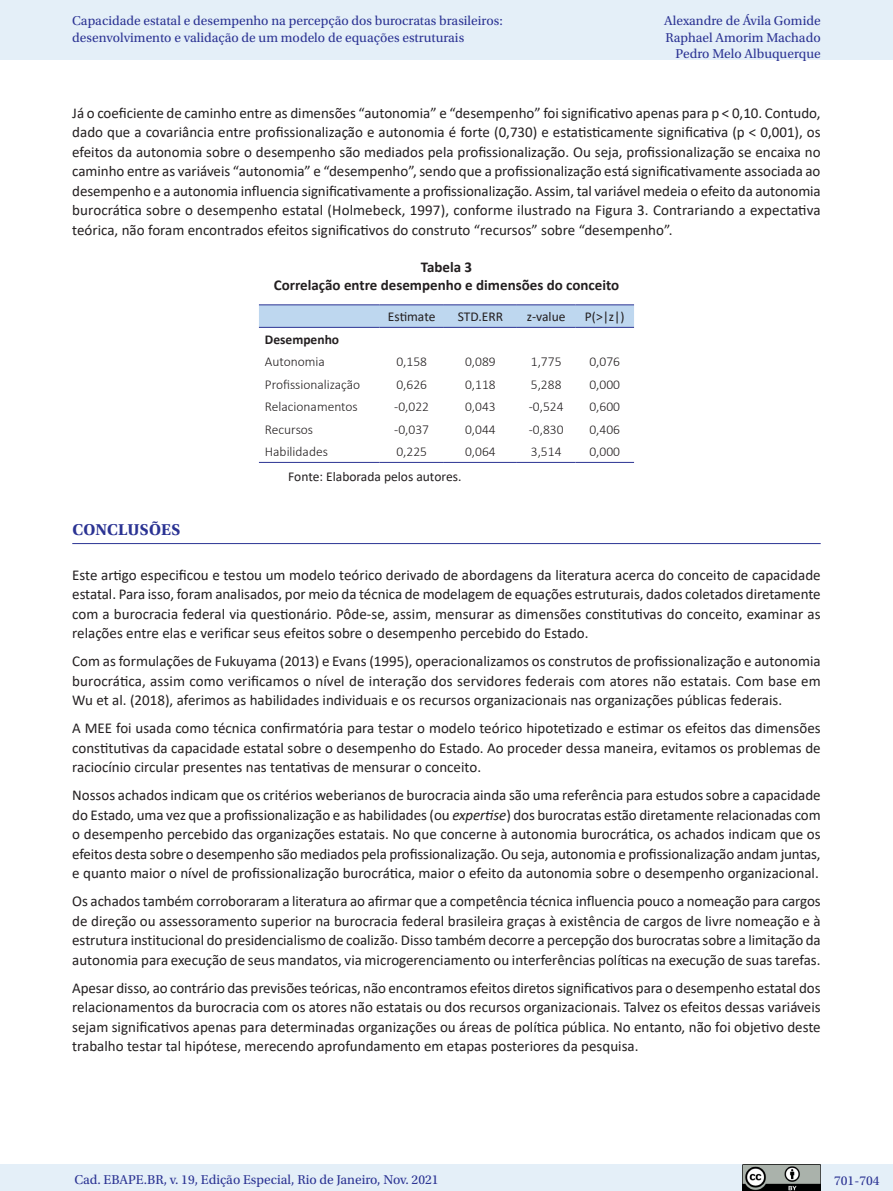
<style>
.page{position:relative;width:893px;height:1191px;background:#fff}
.page>*{position:absolute;margin:0;border:0;box-sizing:border-box;transform-origin:0 0}
._07_1_sub_1{font:700 16.5px "Utopia Std";letter-spacing:.01em;color:#2b3393}
._06_0_texto{font:15px/19.5px "Calibri";color:#231f20;text-align:justify}
._08_2_tabela_titulo{font:700 15px/18px "Calibri";color:#231f20;text-align:center}
.t1{font:13.5px/16.5px "Utopia Std";color:#2b3393}
._08_2_tabela_texto_1{font:300 13.5px "Calibri";color:#231f20}
._08_2_tabela_gargant{font:13.5px "Calibri";color:#231f20}
._08_2_tabela_fonte{font:13.5px "Calibri";color:#231f20}
._08_2_tabela_texto_1-2{font:700 13.5px "Calibri";color:#231f20}
.s1{font-style:italic}
</style>
<div class="page">
<div style="left:0;top:0;width:893px;height:60px;background:#e4eff8"></div>
<div style="left:0;top:1164px;width:893px;height:27px;background:#e4eff8"></div>
<img style="left:743px;top:1164px;width:78px;height:27px">
<hr style="left:72px;top:543px;width:749px;height:1px;background:#2b3393">
<svg style="left:259px;top:305px;width:375px;height:22px;background:#bad3ec"></svg>
<hr style="left:259px;top:462px;width:120px;height:1px;background:#2b3393">
<hr style="left:379px;top:462px;width:65px;height:1px;background:#2b3393">
<hr style="left:444px;top:462px;width:73px;height:1px;background:#2b3393">
<hr style="left:517px;top:462px;width:58px;height:1px;background:#2b3393">
<hr style="left:575px;top:462px;width:59px;height:1px;background:#2b3393">
<hr style="left:259px;top:304px;width:120px;height:1px;background:#2b3393">
<hr style="left:379px;top:304px;width:65px;height:1px;background:#2b3393">
<hr style="left:444px;top:304px;width:73px;height:1px;background:#2b3393">
<hr style="left:517px;top:304px;width:58px;height:1px;background:#2b3393">
<hr style="left:575px;top:304px;width:59px;height:1px;background:#2b3393">
<hr style="left:259px;top:327px;width:120px;height:1px;background:#2b3393">
<hr style="left:379px;top:327px;width:65px;height:1px;background:#2b3393">
<hr style="left:444px;top:327px;width:73px;height:1px;background:#2b3393">
<hr style="left:517px;top:327px;width:58px;height:1px;background:#2b3393">
<hr style="left:575px;top:327px;width:59px;height:1px;background:#2b3393">
<p class="t1" style="left:72px;top:13px;width:432px">Capacidade estatal e desempenho na percepção dos burocratas brasileiros: desenvolvimento e validação de um modelo de equações estruturais</p>
<p class="t1" style="left:664px;top:13px;width:158px;text-align:right">Alexandre de Ávila Gomide<br>Raphael Amorim Machado<br>Pedro Melo Albuquerque</p>
<p class="_06_0_texto" style="left:72px;top:102px;width:750px">Já o coeficiente de caminho entre as dimensões “autonomia” e “desempenho” foi significativo apenas para p &lt; 0,10. Contudo, dado que a covariância entre profissionalização e autonomia é forte (0,730) e estatisticamente significativa (p &lt; 0,001), os efeitos da autonomia sobre o desempenho são mediados pela profissionalização. Ou seja, profissionalização se encaixa no caminho entre as variáveis “autonomia” e “desempenho”, sendo que a profissionalização está significativamente associada ao desempenho e a autonomia influencia significativamente a profissionalização. Assim, tal variável medeia o efeito da autonomia burocrática sobre o desempenho estatal (Holmebeck, 1997), conforme ilustrado na Figura 3. Contrariando a expectativa teórica, não foram encontrados efeitos significativos do construto “recursos” sobre “desempenho”.</p>
<p class="_08_2_tabela_titulo" style="left:274px;top:258px;width:347px">Tabela 3<br>Correlação entre desempenho e dimensões do conceito</p>
<p class="_08_2_tabela_gargant" style="left:388px;top:307px;width:49px">Estimate</p>
<p class="_08_2_tabela_gargant" style="left:458px;top:307px;width:47px">STD.ERR</p>
<p class="_08_2_tabela_gargant" style="left:527px;top:307px;width:40px">z-value</p>
<p class="_08_2_tabela_gargant" style="left:585px;top:307px;width:41px">P(&gt;|z|)</p>
<p class="_08_2_tabela_texto_1-2" style="left:265px;top:330px;width:76px">Desempenho</p>
<p class="_08_2_tabela_texto_1" style="left:265px;top:353px;width:62px">Autonomia</p>
<p class="_08_2_tabela_texto_1" style="left:396px;top:353px;width:32px">0,158</p>
<p class="_08_2_tabela_texto_1" style="left:465px;top:353px;width:32px">0,089</p>
<p class="_08_2_tabela_texto_1" style="left:531px;top:353px;width:32px">1,775</p>
<p class="_08_2_tabela_texto_1" style="left:589px;top:353px;width:32px">0,076</p>
<p class="_08_2_tabela_texto_1" style="left:265px;top:376px;width:97px">Profissionalização</p>
<p class="_08_2_tabela_texto_1" style="left:396px;top:376px;width:32px">0,626</p>
<p class="_08_2_tabela_texto_1" style="left:465px;top:376px;width:32px">0,118</p>
<p class="_08_2_tabela_texto_1" style="left:531px;top:376px;width:32px">5,288</p>
<p class="_08_2_tabela_texto_1" style="left:589px;top:376px;width:32px">0,000</p>
<p class="_08_2_tabela_texto_1" style="left:265px;top:398px;width:94px">Relacionamentos</p>
<p class="_08_2_tabela_texto_1" style="left:394px;top:398px;width:36px">-0,022</p>
<p class="_08_2_tabela_texto_1" style="left:465px;top:398px;width:32px">0,043</p>
<p class="_08_2_tabela_texto_1" style="left:529px;top:398px;width:36px">-0,524</p>
<p class="_08_2_tabela_texto_1" style="left:589px;top:398px;width:32px">0,600</p>
<p class="_08_2_tabela_texto_1" style="left:265px;top:421px;width:50px">Recursos</p>
<p class="_08_2_tabela_texto_1" style="left:394px;top:421px;width:36px">-0,037</p>
<p class="_08_2_tabela_texto_1" style="left:465px;top:421px;width:32px">0,044</p>
<p class="_08_2_tabela_texto_1" style="left:529px;top:421px;width:36px">-0,830</p>
<p class="_08_2_tabela_texto_1" style="left:589px;top:421px;width:32px">0,406</p>
<p class="_08_2_tabela_texto_1" style="left:265px;top:443px;width:64px">Habilidades</p>
<p class="_08_2_tabela_texto_1" style="left:396px;top:443px;width:32px">0,225</p>
<p class="_08_2_tabela_texto_1" style="left:465px;top:443px;width:32px">0,064</p>
<p class="_08_2_tabela_texto_1" style="left:531px;top:443px;width:32px">3,514</p>
<p class="_08_2_tabela_texto_1" style="left:589px;top:443px;width:32px">0,000</p>
<p class="_08_2_tabela_fonte" style="left:288px;top:467px;width:175px">Fonte: Elaborada pelos autores.</p>
<p class="_07_1_sub_1" style="left:72px;top:520px;width:109px">CONCLUSÕES</p>
<p class="_06_0_texto" style="left:72px;top:564px;width:750px">Este artigo especificou e testou um modelo teórico derivado de abordagens da literatura acerca do conceito de capacidade estatal. Para isso, foram analisados, por meio da técnica de modelagem de equações estruturais, dados coletados diretamente com a burocracia federal via questionário. Pôde-se, assim, mensurar as dimensões constitutivas do conceito, examinar as relações entre elas e verificar seus efeitos sobre o desempenho percebido do Estado.</p>
<p class="_06_0_texto" style="left:72px;top:651px;width:750px">Com as formulações de Fukuyama (2013) e Evans (1995), operacionalizamos os construtos de profissionalização e autonomia burocrática, assim como verificamos o nível de interação dos servidores federais com atores não estatais. Com base em Wu et al. (2018), aferimos as habilidades individuais e os recursos organizacionais nas organizações públicas federais.</p>
<p class="_06_0_texto" style="left:72px;top:718px;width:750px">A MEE foi usada como técnica confirmatória para testar o modelo teórico hipotetizado e estimar os efeitos das dimensões constitutivas da capacidade estatal sobre o desempenho do Estado. Ao proceder dessa maneira, evitamos os problemas de raciocínio circular presentes nas tentativas de mensurar o conceito.</p>
<p class="_06_0_texto" style="left:72px;top:785px;width:750px">Nossos achados indicam que os critérios weberianos de burocracia ainda são uma referência para estudos sobre a capacidade do Estado, uma vez que a profissionalização e as habilidades (ou <span class="s1">expertise</span>) dos burocratas estão diretamente relacionadas com o desempenho percebido das organizações estatais. No que concerne à autonomia burocrática, os achados indicam que os efeitos desta sobre o desempenho são mediados pela profissionalização. Ou seja, autonomia e profissionalização andam juntas, e quanto maior o nível de profissionalização burocrática, maior o efeito da autonomia sobre o desempenho organizacional.</p>
<p class="_06_0_texto" style="left:72px;top:891px;width:750px">Os achados também corroboraram a literatura ao afirmar que a competência técnica influencia pouco a nomeação para cargos de direção ou assessoramento superior na burocracia federal brasileira graças à existência de cargos de livre nomeação e à estrutura institucional do presidencialismo de coalizão. Disso também decorre a percepção dos burocratas sobre a limitação da autonomia para execução de seus mandatos, via microgerenciamento ou interferências políticas na execução de suas tarefas.</p>
<p class="_06_0_texto" style="left:72px;top:977px;width:750px">Apesar disso, ao contrário das previsões teóricas, não encontramos efeitos diretos significativos para o desempenho estatal dos relacionamentos da burocracia com os atores não estatais ou dos recursos organizacionais. Talvez os efeitos dessas variáveis sejam significativos apenas para determinadas organizações ou áreas de política pública. No entanto, não foi objetivo deste trabalho testar tal hipótese, merecendo aprofundamento em etapas posteriores da pesquisa.</p>
<p class="t1" style="left:74px;top:1171px;width:366px">Cad. EBAPE.BR, v. 19, Edição Especial, Rio de Janeiro, Nov. 2021</p>
<p class="t1" style="left:834px;top:1172px;width:47px">701-704</p>
</div>
